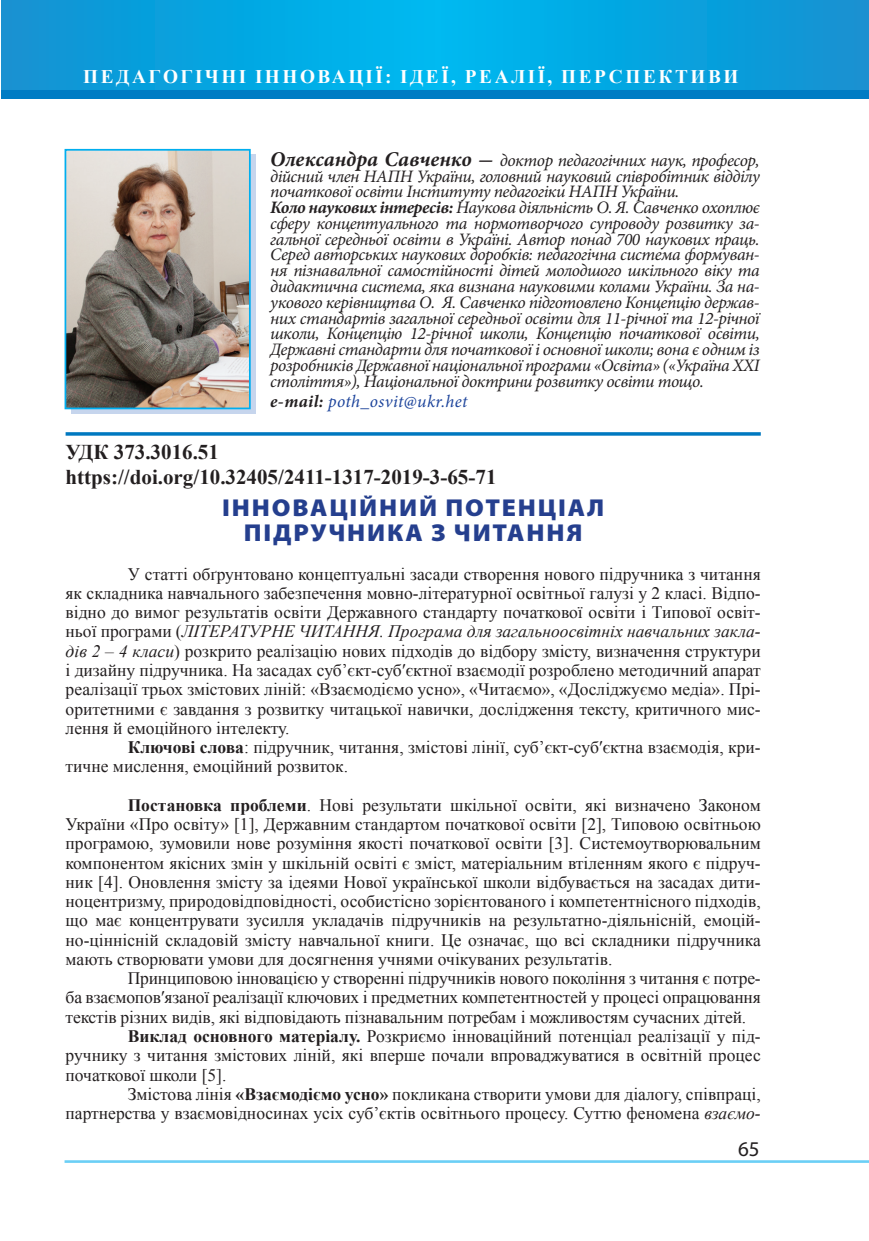
<style>
.page{position:relative;width:869px;height:1241px;background:#fff}
.page>*{position:absolute;margin:0;border:0;box-sizing:border-box;transform-origin:0 0}
.t1{font:900 24.5px "Myriad Pro";letter-spacing:.07em;color:#253f8e;scale:1.05 1}
.t2{font:700 21px "Times New Roman";color:#231f20}
.t3{font:21px "Myriad Pro";color:#231f20}
.t4{font:700 19.25px "Times New Roman";letter-spacing:.135em;color:#fff}
.t5{font:17.5px/19.2px "Times New Roman";color:#231f20;text-align:justify}
.t6{font:italic 17.5px/15.8px "Minion Pro";letter-spacing:-.03em;color:#231f20;text-align:justify}
.t7{font:italic 17.5px "Minion Pro";letter-spacing:.02em;color:#1d449b}
.s1{font-weight:700;font-size:21px}
.s2{font-weight:700}
.s3{font-weight:700;color:#231f20}
.s4{font-style:italic}
</style>
<div class="page">
<hr style="left:64px;top:1159px;width:804px;height:3px;background:#6bcff6">
<div style="left:71px;top:154px;width:184px;height:260px;background:linear-gradient(to right,#c6d5ed,#c6d5ed)"></div>
<img style="left:67px;top:152px;width:180px;height:254px">
<div style="left:64px;top:149px;width:186px;height:260px;border:2px solid #00aeef"></div>
<hr style="left:66px;top:432px;width:694px;height:3px;background:#0078c0">
<svg style="left:1px;top:0;width:867px;height:90px;background:#06a4e0"></svg>
<div style="left:1px;top:90px;width:867px;height:8px;background:#007cc4"></div>
<p class="t4" style="left:83px;top:63px;width:656px">ПЕДАГОГІЧНІ ІННОВАЦІЇ: ІДЕЇ, РЕАЛІЇ, ПЕРСПЕКТИВИ</p>
<p class="t6" style="left:270px;top:152px;width:491px"><span class="s1">Олександра Савченко -</span> доктор педагогічних наук, професор, дійсний член НАПН України, головний науковий співробітник відділу початкової освіти Інституту педагогіки НАПН України.</p>
<p class="t6" style="left:270px;top:200px;width:491px"><span class="s2">Коло наукових інтересів:</span> Наукова діяльність О. Я. Савченко охоплює сферу концептуального та нормотворчого супроводу розвитку за&shy;гальної середньої освіти в Україні. Автор понад 700 наукових праць.<br>Серед авторських наукових доробків: педагогічна система формуван&shy;ня пізнавальної самостійності дітей молодшого шкільного віку та дидактична система, яка визнана науковими колами України. За на&shy;укового керівництва О. Я. Савченко підготовлено Концепцію держав&shy;них стандартів загальної середньої освіти для 11-річної та 12-річної школи, Концепцію 12-річної школи, Концепцію початкової освіти, Державні стандарти для початкової і основної школи; вона є одним із розробників Державної національної програми «Освіта» («Україна XXI століття»), Національної доктрини розвитку освіти тощо.</p>
<p class="t7" style="left:270px;top:389px;width:199px"><span class="s3">e-mail:</span> poth_оsvit@ukr.het</p>
<p class="t2" style="left:66px;top:436px;width:155px">УДК 373.3016.51</p>
<p class="t2" style="left:66px;top:462px;width:432px">https://doi.org/10.32405/2411-1317-2019-3-65-71</p>
<p class="t1" style="left:222px;top:491px;width:365px">ІННОВАЦІЙНИЙ ПОТЕНЦІАЛ</p>
<p class="t1" style="left:244px;top:516px;width:324px">ПІДРУЧНИКА З ЧИТАННЯ</p>
<p class="t5" style="left:66px;top:563px;width:696px;text-indent:62px">У статті обґрунтовано концептуальні засади створення нового підручника з читання як складника навчального забезпечення мовно-літературної освітньої галузі у 2 класі. Відпо&shy;відно до вимог результатів освіти Державного стандарту початкової освіти і Типової освіт&shy;ньої програми (<span class="s4">ЛІТЕРАТУРНЕ ЧИТАННЯ. Програма для загальноосвітніх навчальних закла&shy;дів 2 – 4 класи</span>) розкрито реалізацію нових підходів до відбору змісту, визначення структури і дизайну підручника. На засадах суб’єкт-суб′єктної взаємодії розроблено методичний апарат реалізації трьох змістових ліній: «Взаємодіємо усно», «Читаємо», «Досліджуємо медіа». Прі&shy;оритетними є завдання з розвитку читацької навички, дослідження тексту, критичного мис&shy;лення й емоційного інтелекту.</p>
<p class="t5" style="left:66px;top:737px;width:696px;text-indent:62px"><span class="s2">Ключові слова</span>: підручник, читання, змістові лінії, суб’єкт-суб′єктна взаємодія, кри&shy;тичне мислення, емоційний розвиток.</p>
<p class="t5" style="left:66px;top:794px;width:696px;text-indent:62px"><span class="s2">Постановка проблеми</span>. Нові результати шкільної освіти, які визначено Законом України «Про освіту» [1], Державним стандартом початкової освіти [2], Типовою освітньою програмою, зумовили нове розуміння якості початкової освіти [3]. Системоутворювальним компонентом якісних змін у шкільній освіті є зміст, матеріальним втіленням якого є підруч&shy;ник [4]. Оновлення змісту за ідеями Нової української школи відбувається на засадах дити&shy;ноцентризму, природовідповідності, особистісно зорієнтованого і компетентнісного підходів, що має концентрувати зусилля укладачів підручників на результатно-діяльнісній, емоцій&shy;но-ціннісній складовій змісту навчальної книги. Це означає, що всі складники підручника мають створювати умови для досягнення учнями очікуваних результатів.</p>
<p class="t5" style="left:66px;top:968px;width:696px;text-indent:62px">Принциповою інновацією у створенні підручників нового покоління з читання є потре&shy;ба взаємопов′язаної реалізації ключових і предметних компетентностей у процесі опрацювання текстів різних видів, які відповідають пізнавальним потребам і можливостям сучасних дітей.</p>
<p class="t5" style="left:66px;top:1025px;width:696px;text-indent:62px"><span class="s2">Виклад основного матеріалу.</span> Розкриємо інноваційний потенціал реалізації у під&shy;ручнику з читання змістових ліній, які вперше почали впроваджуватися в освітній процес початкової школи [5].</p>
<p class="t5" style="left:66px;top:1083px;width:696px;text-align:right">Змістова лінія <span class="s2">«Взаємодіємо усно»</span> покликана створити умови для діалогу, співпраці, партнерства у взаємовідносинах усіх суб’єктів освітнього процесу. Суттю феномена <span class="s4">взаємо-</span></p>
<p class="t3" style="left:737px;top:1135px;width:23px">65</p>
</div>
